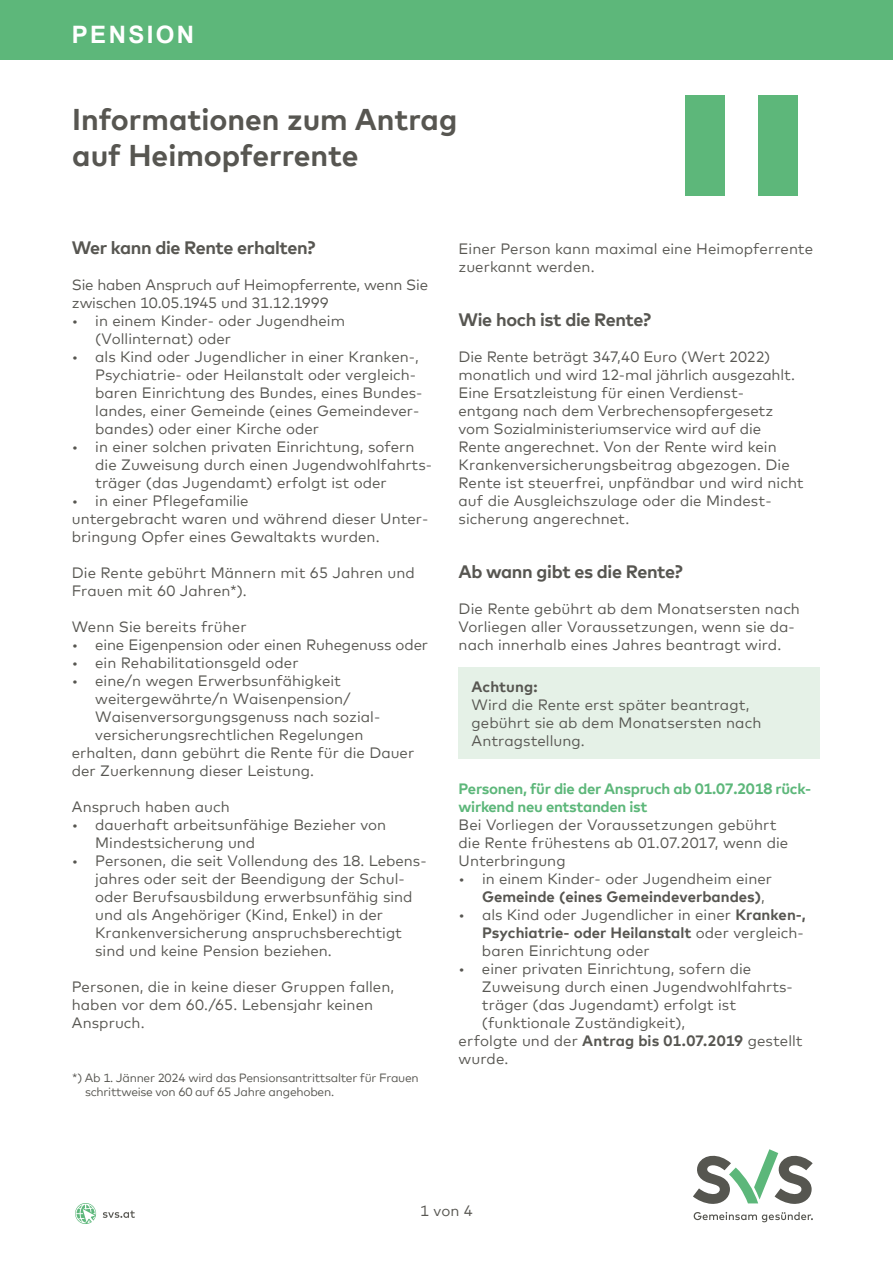
<style>
.page{position:relative;width:893px;height:1263px;background:#fff}
.page>*{position:absolute;margin:0;border:0;box-sizing:border-box;transform-origin:0 0}
.t1{font:700 30px/36px "Mark Offc Pro";color:#575651}
.t2{font:700 24px "Arial";letter-spacing:.1em;color:#fff}
.t3{font:700 18px "Mark Offc Pro";letter-spacing:-.02em;color:#575651}
.t4{font:15px/18px "Mark Offc Pro";color:#575651}
.t5{font:700 15px/18px "Mark Offc Pro";letter-spacing:-.02em;color:#5db77a}
.t6{font:700 15px "Mark Offc Pro";color:#575651}
.t7{font:12px/13.5px "Mark Offc Pro";letter-spacing:-.02em;color:#575651}
.s1{font-weight:700}
</style>
<div class="page">
<div style="left:0;top:0;width:893px;height:60px;background:#5db77a"></div>
<div style="left:459px;top:667px;width:361px;height:91px;background:#e5f1e7"></div>
<div style="left:758px;top:95px;width:40px;height:100px;background:#5db77a"></div>
<div style="left:685px;top:95px;width:39px;height:100px;background:#5db77a"></div>
<svg style="left:75px;top:1203px;width:21px;height:21px"></svg>
<svg style="left:103px;top:1210px;width:32px;height:8px"></svg>
<svg style="left:693px;top:1149px;width:120px;height:55px"></svg>
<svg style="left:694px;top:1212px;width:119px;height:10px"></svg>
<h2 class="t2" style="left:72px;top:18px;width:124px">PENSION</h2>
<h1 class="t1" style="left:72px;top:99px;width:386px">Informationen zum Antrag auf Heimopferrente</h1>
<p class="t3" style="left:72px;top:234px;width:245px">Wer kann die Rente erhalten?</p>
<p class="t4" style="left:72px;top:275px;width:358px">Sie haben Anspruch auf Heimopferrente, wenn Sie zwischen 10.05.1945 und 31.12.1999</p>
<p class="t4" style="left:95px;top:311px;width:251px;text-indent:-23px">• in einem Kinder- oder Jugendheim (Vollinternat) oder</p>
<p class="t4" style="left:95px;top:347px;width:329px;text-indent:-23px">• als Kind oder Jugendlicher in einer Kranken-, Psychiatrie- oder Heilanstalt oder vergleich&shy;baren Einrichtung des Bundes, eines Bundes&shy;landes, einer Gemeinde (eines Gemeindever&shy;bandes) oder einer Kirche oder</p>
<p class="t4" style="left:95px;top:437px;width:338px;text-indent:-23px">• in einer solchen privaten Einrichtung, sofern die Zuweisung durch einen Jugendwohlfahrts&shy;träger (das Jugendamt) erfolgt ist oder</p>
<p class="t4" style="left:72px;top:491px;width:358px">• in einer Pflegefamilie<br>untergebracht waren und während dieser Unter&shy;bringung Opfer eines Gewaltakts wurden.</p>
<p class="t4" style="left:72px;top:563px;width:345px">Die Rente gebührt Männern mit 65 Jahren und<br>Frauen mit 60 Jahren*).</p>
<p class="t4" style="left:72px;top:617px;width:176px">Wenn Sie bereits früher</p>
<p class="t4" style="left:72px;top:635px;width:358px">• eine Eigenpension oder einen Ruhegenuss oder</p>
<p class="t4" style="left:72px;top:653px;width:228px">• ein Rehabilitationsgeld oder</p>
<p class="t4" style="left:72px;top:671px;width:271px">• eine/n wegen Erwerbsunfähigkeit</p>
<p class="t4" style="left:95px;top:689px;width:257px">weitergewährte/n Waisenpension/</p>
<p class="t4" style="left:95px;top:707px;width:284px">Waisenversorgungsgenuss nach sozial-</p>
<p class="t4" style="left:95px;top:725px;width:270px">versicherungsrechtlichen Regelungen</p>
<p class="t4" style="left:72px;top:743px;width:344px">erhalten, dann gebührt die Rente für die Dauer</p>
<p class="t4" style="left:72px;top:761px;width:244px">der Zuerkennung dieser Leistung.</p>
<p class="t4" style="left:72px;top:797px;width:159px">Anspruch haben auch</p>
<p class="t4" style="left:95px;top:815px;width:292px;text-indent:-23px">• dauerhaft arbeitsunfähige Bezieher von<br>Mindestsicherung und</p>
<p class="t4" style="left:95px;top:851px;width:331px;text-indent:-23px">• Personen, die seit Vollendung des 18. Lebens&shy;jahres oder seit der Beendigung der Schul&shy;oder Berufsausbildung erwerbsunfähig sind und als Angehöriger (Kind, Enkel) in der Krankenversicherung anspruchsberechtigt sind und keine Pension beziehen.</p>
<p class="t4" style="left:72px;top:977px;width:324px">Personen, die in keine dieser Gruppen fallen, haben vor dem 60./65. Lebensjahr keinen<br>Anspruch.</p>
<p class="t7" style="left:85px;top:1070px;width:335px;text-indent:-13px">*) Ab 1. Jänner 2024 wird das Pensionsantrittsalter für Frauen schrittweise von 60 auf 65 Jahre angehoben.</p>
<p class="t4" style="left:459px;top:239px;width:356px">Einer Person kann maximal eine Heimopferrente zuerkannt werden.</p>
<p class="t3" style="left:459px;top:306px;width:194px">Wie hoch ist die Rente?</p>
<p class="t4" style="left:459px;top:347px;width:347px">Die Rente beträgt 347,40 Euro (Wert 2022) monatlich und wird 12-mal jährlich ausgezahlt.<br>Eine Ersatzleistung für einen Verdienst&shy;entgang nach dem Verbrechensopfergesetz vom Sozialministeriumservice wird auf die Rente angerechnet. Von der Rente wird kein Krankenversicherungsbeitrag abgezogen. Die Rente ist steuerfrei, unpfändbar und wird nicht auf die Ausgleichszulage oder die Mindest&shy;sicherung angerechnet.</p>
<p class="t3" style="left:459px;top:558px;width:226px">Ab wann gibt es die Rente?</p>
<p class="t4" style="left:459px;top:599px;width:343px">Die Rente gebührt ab dem Monatsersten nach<br>Vorliegen aller Voraussetzungen, wenn sie da&shy;nach innerhalb eines Jahres beantragt wird.</p>
<p class="t6" style="left:471px;top:675px;width:68px">Achtung:</p>
<p class="t4" style="left:471px;top:694px;width:291px">Wird die Rente erst später beantragt, gebührt sie ab dem Monatsersten nach<br>Antragstellung.</p>
<p class="t5" style="left:459px;top:779px;width:354px">Personen, für die der Anspruch ab 01.07.2018 rück&shy;wirkend neu entstanden ist</p>
<p class="t4" style="left:459px;top:815px;width:331px">Bei Vorliegen der Voraussetzungen gebührt die Rente frühestens ab 01.07.2017, wenn die<br>Unterbringung</p>
<p class="t4" style="left:482px;top:869px;width:291px;text-indent:-23px">• in einem Kinder- oder Jugendheim einer<br><span class="s1">Gemeinde (eines Gemeindeverbandes)</span>,</p>
<p class="t4" style="left:482px;top:905px;width:325px;text-indent:-23px">• als Kind oder Jugendlicher in einer <span class="s1">Kranken-,<br>Psychiatrie- oder Heilanstalt</span> oder vergleich&shy;baren Einrichtung oder</p>
<p class="t4" style="left:459px;top:959px;width:294px">• einer privaten Einrichtung, sofern die</p>
<p class="t4" style="left:482px;top:977px;width:310px">Zuweisung durch einen Jugendwohlfahrts-</p>
<p class="t4" style="left:482px;top:995px;width:256px">träger (das Jugendamt) erfolgt ist</p>
<p class="t4" style="left:482px;top:1013px;width:205px">(funktionale Zuständigkeit),</p>
<p class="t4" style="left:459px;top:1031px;width:346px">erfolgte und der <span class="s1">Antrag bis 01.07.2019</span> gestellt</p>
<p class="t4" style="left:459px;top:1049px;width:51px">wurde.</p>
<p class="t4" style="left:420px;top:1201px;width:54px">1 von 4</p>
</div>
